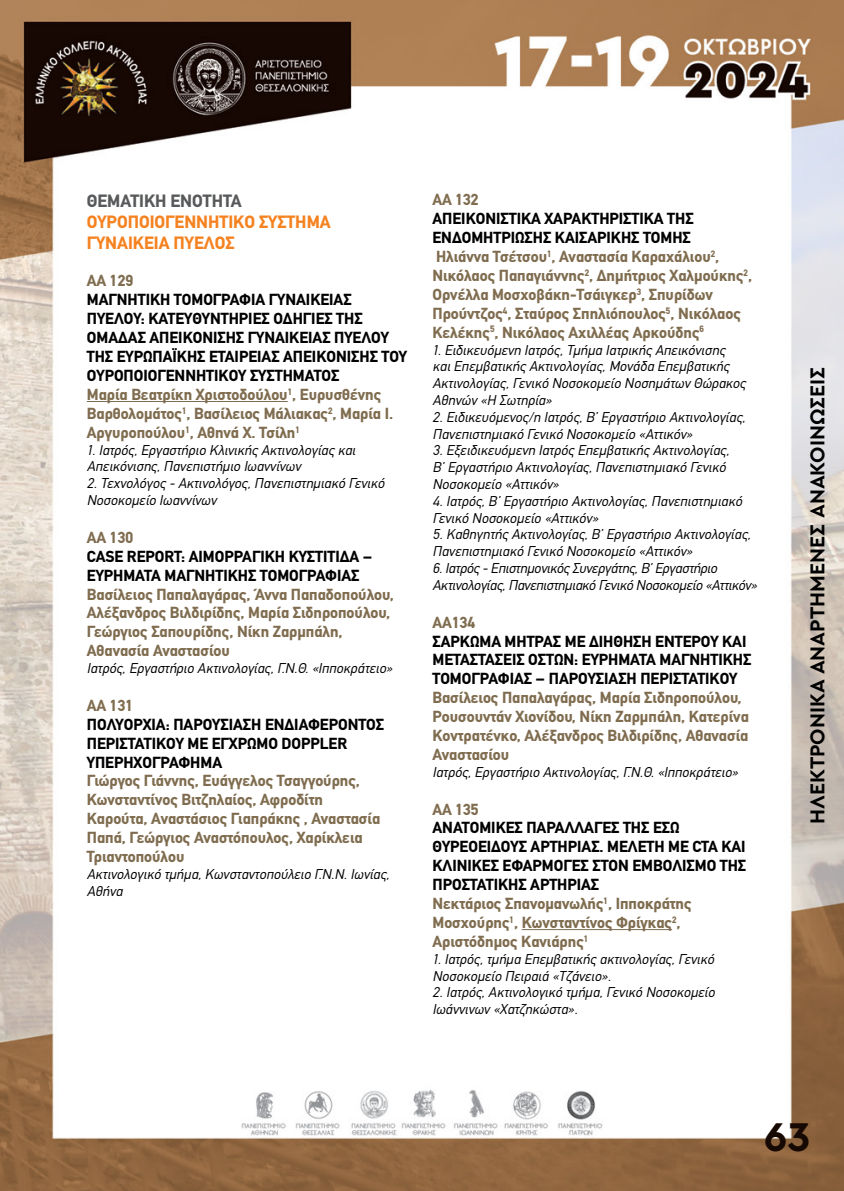
<style>
.page{position:relative;width:844px;height:1191px;background:#fff}
.page>*{position:absolute;margin:0;border:0;box-sizing:border-box;transform-origin:0 0}
.t1{font:700 42px "Cera Pro";color:#160802}
.t2{font:700 21px "Cera Pro";color:#000}
.t3{font:700 17.5px/21px "CF Din";color:#f58220}
.t4{font:700 17.5px "CF Din";color:#58595b}
.t5{font:700 15.75px/18.9px "CF Din";color:#000}
.t6{font:700 15.75px/18.9px "CF Din";color:#806d50}
.t7{font:italic 14px/16.8px "CF Din";color:#000}
.t8{font:italic 14px/16.8px "CF Din";letter-spacing:-.02em;color:#000}
.s1{color:#806d50}
.s2{color:#000}
</style>
<div class="page">
<img style="left:0;top:0;width:843px;height:1191px">
<hr style="left:87px;top:401px;width:201px;height:1px;background:#806d50">
<hr style="left:521px;top:929px;width:151px;height:1px;background:#806d50">
<p class="t4" style="left:87px;top:191px;width:156px">ΘΕΜΑΤΙΚΗ ΕΝΟΤΗΤΑ</p>
<p class="t3" style="left:87px;top:211px;width:245px">ΟΥΡΟΠΟΙΟΓΕΝΝΗΤΙΚΟ ΣΥΣΤΗΜΑ<br>ΓΥΝΑΙΚΕΙΑ ΠΥΕΛΟΣ</p>
<p class="t6" style="left:87px;top:272px;width:48px">ΑΑ 129</p>
<p class="t5" style="left:87px;top:291px;width:322px">ΜΑΓΝΗΤΙΚΗ ΤΟΜΟΓΡΑΦΙΑ ΓΥΝΑΙΚΕΙΑΣ ΠΥΕΛΟΥ: ΚΑΤΕΥΘΥΝΤΗΡΙΕΣ ΟΔΗΓΙΕΣ ΤΗΣ ΟΜΑΔΑΣ ΑΠΕΙΚΟΝΙΣΗΣ ΓΥΝΑΙΚΕΙΑΣ ΠΥΕΛΟΥ ΤΗΣ ΕΥΡΩΠΑΪΚΗΣ ΕΤΑΙΡΕΙΑΣ ΑΠΕΙΚΟΝΙΣΗΣ ΤΟΥ ΟΥΡΟΠΟΙΟΓΕΝΝΗΤΙΚΟΥ ΣΥΣΤΗΜΑΤΟΣ<br><span class="s1">Μαρία Βεατρίκη Χριστοδούλου</span><sup>1</sup><span class="s1">, Ευρυσθένης Βαρθολομάτος</span><sup>1</sup><span class="s1">, Βασίλειος Μάλιακας</span><sup>2</sup><span class="s1">, Μαρία Ι.<br>Αργυροπούλου</span><sup>1</sup><span class="s1">, Αθηνά Χ. Τσίλη</span><sup>1</sup></p>
<p class="t7" style="left:87px;top:441px;width:270px">1. Ιατρός, Εργαστήριο Κλινικής Ακτινολογίας και<br>Απεικόνισης, Πανεπιστήμιο Ιωαννίνων</p>
<p class="t7" style="left:87px;top:475px;width:299px">2. Τεχνολόγος - Ακτινολόγος, Πανεπιστημιακό Γενικό<br>Νοσοκομείο Ιωαννίνων</p>
<p class="t6" style="left:87px;top:528px;width:48px">ΑΑ 130</p>
<p class="t5" style="left:87px;top:547px;width:287px">CASE REPORT: ΑΙΜΟΡΡΑΓΙΚΗ ΚΥΣΤΙΤΙΔΑ –<br>ΕΥΡΗΜΑΤΑ ΜΑΓΝΗΤΙΚΗΣ ΤΟΜΟΓΡΑΦΙΑΣ</p>
<p class="t6" style="left:87px;top:585px;width:308px">Βασίλειος Παπαλαγάρας, Άννα Παπαδοπούλου, Αλέξανδρος Βιλδιρίδης, Μαρία Σιδηροπούλου, Γεώργιος Σαπουρίδης, Νίκη Ζαρμπάλη, Αθανασία Αναστασίου</p>
<p class="t7" style="left:87px;top:660px;width:307px">Ιατρός, Εργαστήριο Ακτινολογίας, Γ.Ν.Θ. «Ιπποκράτειο»</p>
<p class="t6" style="left:87px;top:696px;width:48px">ΑΑ 131</p>
<p class="t5" style="left:87px;top:715px;width:299px">ΠΟΛΥΟΡΧΙΑ: ΠΑΡΟΥΣΙΑΣΗ ΕΝΔΙΑΦΕΡΟΝΤΟΣ<br>ΠΕΡΙΣΤΑΤΙΚΟΥ ΜΕ ΕΓΧΡΩΜΟ DOPPLER<br>ΥΠΕΡΗΧΟΓΡΑΦΗΜΑ</p>
<p class="t6" style="left:87px;top:771px;width:295px">Γιώργος Γιάννης, Ευάγγελος Τσαγγούρης, Κωνσταντίνος Βιτζηλαίος, Αφροδίτη Καρούτα, Αναστάσιος Γιαπράκης , Αναστασία Παπά, Γεώργιος Αναστόπουλος, Χαρίκλεια Τριαντοπούλου</p>
<p class="t7" style="left:87px;top:865px;width:304px">Ακτινολογικό τμήμα, Κωνσταντοπούλειο Γ.Ν.Ν. Ιωνίας,<br>Αθήνα</p>
<p class="t6" style="left:432px;top:191px;width:48px">ΑΑ 132</p>
<p class="t6" style="left:432px;top:209px;width:321px"><span class="s2">ΑΠΕΙΚΟΝΙΣΤΙΚΑ ΧΑΡΑΚΤΗΡΙΣΤΙΚΑ ΤΗΣ ΕΝΔΟΜΗΤΡΙΩΣΗΣ ΚΑΙΣΑΡΙΚΗΣ ΤΟΜΗΣ<br></span>Ηλιάννα Τσέτσου<sup>1</sup>, Αναστασία Καραχάλιου<sup>2</sup>, Νικόλαος Παπαγιάννης<sup>2</sup>, Δημήτριος Χαλμούκης<sup>2</sup>, Ορνέλλα Μοσχοβάκη-Τσάιγκερ<sup>3</sup>, Σπυρίδων Προύντζος<sup>4</sup>, Σταύρος Σπηλιόπουλος<sup>5</sup>, Νικόλαος Κελέκης<sup>5</sup>, Νικόλαος Αχιλλέας Αρκούδης<sup>6</sup></p>
<p class="t7" style="left:432px;top:341px;width:315px">1. Ειδικευόμενη Ιατρός, Τμήμα Ιατρικής Απεικόνισης και Επεμβατικής Ακτινολογίας, Μονάδα Επεμβατικής Ακτινολογίας, Γενικό Νοσοκομείο Νοσημάτων Θώρακος Αθηνών «Η Σωτηρία»</p>
<p class="t7" style="left:432px;top:408px;width:314px">2. Ειδικευόμενος/η Ιατρός, Β’ Εργαστήριο Ακτινολογίας,<br>Πανεπιστημιακό Γενικό Νοσοκομείο «Αττικόν»</p>
<p class="t7" style="left:432px;top:442px;width:298px">3. Εξειδικευόμενη Ιατρός Επεμβατικής Ακτινολογίας,<br>Β’ Εργαστήριο Ακτινολογίας, Πανεπιστημιακό Γενικό<br>Νοσοκομείο «Αττικόν»</p>
<p class="t7" style="left:432px;top:492px;width:311px">4. Ιατρός, Β’ Εργαστήριο Ακτινολογίας, Πανεπιστημιακό<br>Γενικό Νοσοκομείο «Αττικόν»</p>
<p class="t7" style="left:432px;top:526px;width:320px">5. Καθηγητής Ακτινολογίας, Β’ Εργαστήριο Ακτινολογίας,<br>Πανεπιστημιακό Γενικό Νοσοκομείο «Αττικόν»</p>
<p class="t8" style="left:432px;top:560px;width:326px">6. Ιατρός - Επιστημονικός Συνεργάτης, Β’ Εργαστήριο<br>Ακτινολογίας, Πανεπιστημιακό Γενικό Νοσοκομείο «Αττικόν»</p>
<p class="t6" style="left:432px;top:613px;width:44px">ΑΑ134</p>
<p class="t5" style="left:432px;top:632px;width:320px">ΣΑΡΚΩΜΑ ΜΗΤΡΑΣ ΜΕ ΔΙΗΘΗΣΗ ΕΝΤΕΡΟΥ ΚΑΙ<br>ΜΕΤΑΣΤΑΣΕΙΣ ΟΣΤΩΝ: ΕΥΡΗΜΑΤΑ ΜΑΓΝΗΤΙΚΗΣ<br>ΤΟΜΟΓΡΑΦΙΑΣ – ΠΑΡΟΥΣΙΑΣΗ ΠΕΡΙΣΤΑΤΙΚΟΥ</p>
<p class="t6" style="left:432px;top:688px;width:318px">Βασίλειος Παπαλαγάρας, Μαρία Σιδηροπούλου, Ρουσουντάν Χιονίδου, Νίκη Ζαρμπάλη, Κατερίνα Κοντρατένκο, Αλέξανδρος Βιλδιρίδης, Αθανασία Αναστασίου</p>
<p class="t7" style="left:432px;top:763px;width:307px">Ιατρός, Εργαστήριο Ακτινολογίας, Γ.Ν.Θ. «Ιπποκράτειο»</p>
<p class="t6" style="left:432px;top:800px;width:48px">ΑΑ 135</p>
<p class="t5" style="left:432px;top:818px;width:315px">ΑΝΑΤΟΜΙΚΕΣ ΠΑΡΑΛΛΑΓΕΣ ΤΗΣ ΕΣΩ ΘΥΡΕΟΕΙΔΟΥΣ ΑΡΤΗΡΙΑΣ. ΜΕΛΕΤΗ ΜΕ CTA ΚΑΙ ΚΛΙΝΙΚΕΣ ΕΦΑΡΜΟΓΕΣ ΣΤΟΝ ΕΜΒΟΛΙΣΜΟ ΤΗΣ ΠΡΟΣΤΑΤΙΚΗΣ ΑΡΤΗΡΙΑΣ<br><span class="s1">Νεκτάριος Σπανομανωλής</span><sup>1</sup><span class="s1">, Ιπποκράτης Μοσχούρης</span><sup>1</sup><span class="s1">, Κωνσταντίνος Φρίγκας</span><sup>2</sup><span class="s1">, Αριστόδημος Κανιάρης</span><sup>1</sup></p>
<p class="t7" style="left:432px;top:950px;width:283px">1. Ιατρός, τμήμα Επεμβατικής ακτινολογίας, Γενικό<br>Νοσοκομείο Πειραιά «Τζάνειο».</p>
<p class="t7" style="left:432px;top:984px;width:283px">2. Ιατρός, Ακτινολογικό τμήμα, Γενικό Νοσοκομείο<br>Ιωάννινων «Χατζηκώστα».</p>
<h2 class="t2" style="left:803px;top:824px;width:459px;rotate:-90deg">ΗΛΕΚΤΡΟΝΙΚΑ ΑΝΑΡΤΗΜΕΝΕΣ ΑΝΑΚΟΙΝΩΣΕΙΣ</h2>
<h1 class="t1" style="left:763px;top:1108px;width:48px">63</h1>
</div>
